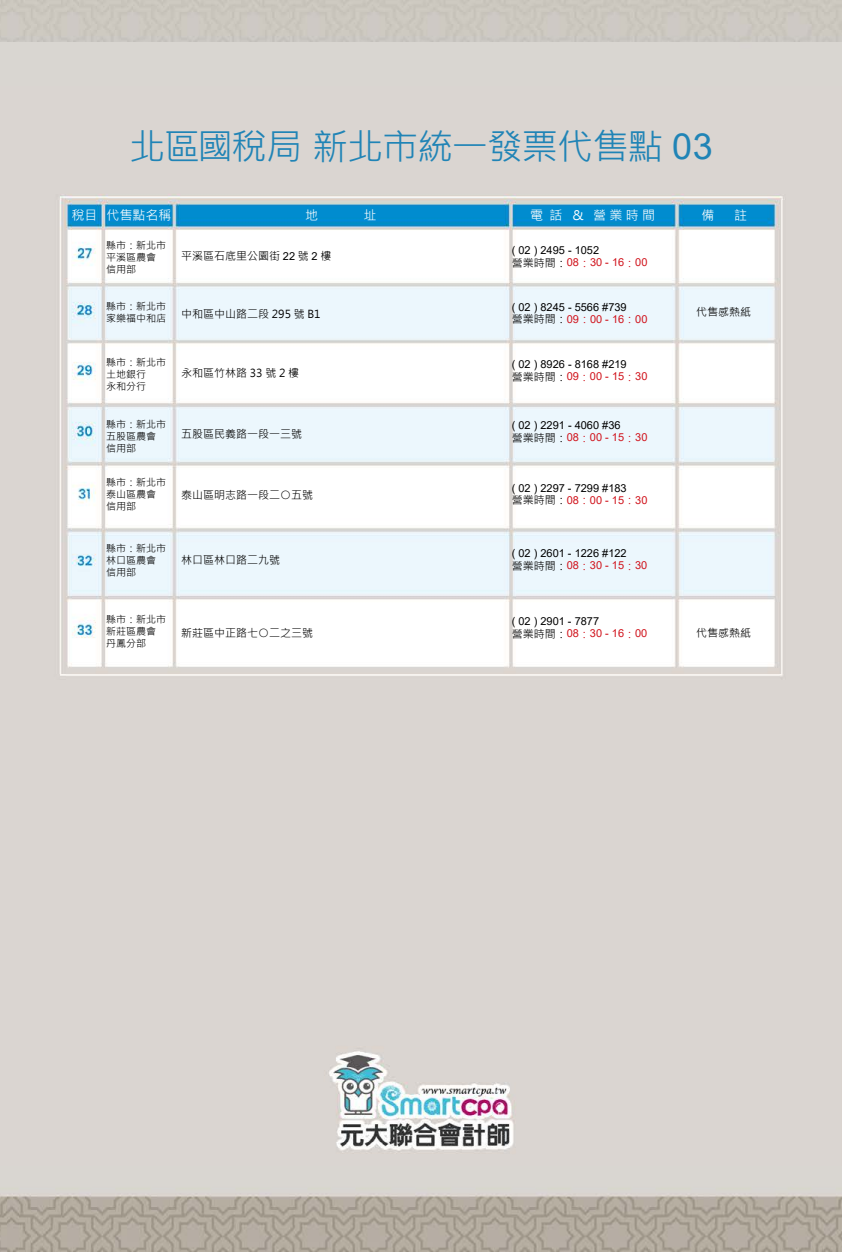
<style>
.page{position:relative;width:842px;height:1252px;background:#fff}
.page>*{position:absolute;margin:0;border:0;box-sizing:border-box;transform-origin:0 0}
.t1{font:36px "Microsoft Jheng Hei";letter-spacing:-.03em;color:#2084b6}
.t2{font:13px "Microsoft Jheng Hei";color:#fff}
.t3{font:11px/12px "Arial";color:#000}
.t4{font:11px "Microsoft Jheng Hei";color:#000}
.t5{font:10px/12px "Microsoft Jheng Hei";color:#000}
.s1{font-family:"Arial"}
.s2{font-family:"Microsoft Jheng Hei"}
.s3{color:#d0121b}
.s4{font-family:"Microsoft Jheng Hei";color:#d0121b}
</style>
<div class="page">
<img style="left:0;top:0;width:842px;height:1252px">
<img style="left:0;top:86px;width:842px;height:1080px">
<h1 class="t1" style="left:130px;top:124px;width:585px">北區國稅局 新北市統一發票代售點 <span class="s1">03</span></h1>
<p class="t2" style="left:71px;top:208px;width:102px">稅目 代售點名稱</p>
<p class="t2" style="left:702px;top:208px;width:14px">備</p>
<p class="t2" style="left:734px;top:208px;width:14px">註</p>
<p class="t3" style="left:512px;top:244px;width:137px">( 02 ) 2495 - 1052<br><span class="s2">營業時間：</span><span class="s3">08</span><span class="s4">：</span><span class="s3">30 - 16</span><span class="s4">：</span><span class="s3">00</span></p>
<p class="t2" style="left:305px;top:208px;width:14px">地</p>
<p class="t2" style="left:364px;top:208px;width:14px">址</p>
<p class="t2" style="left:530px;top:208px;width:126px">電 話 &amp; 營 業 時 間</p>
<p class="t5" style="left:106px;top:239px;width:61px">縣市：新北市平溪區農會信用部</p>
<p class="t4" style="left:181px;top:249px;width:152px">平溪區石底里公園街 <span class="s1">22</span> 號 <span class="s1">2</span> 樓</p>
<p class="t5" style="left:106px;top:301px;width:61px">縣市：新北市家樂福中和店</p>
<p class="t5" style="left:106px;top:357px;width:61px">縣市：新北市土地銀行<br>永和分行</p>
<p class="t5" style="left:106px;top:419px;width:61px">縣市：新北市五股區農會信用部</p>
<p class="t5" style="left:106px;top:476px;width:61px">縣市：新北市泰山區農會信用部</p>
<p class="t5" style="left:106px;top:542px;width:61px">縣市：新北市林口區農會信用部</p>
<p class="t5" style="left:106px;top:613px;width:61px">縣市：新北市新莊區農會丹鳳分部</p>
<p class="t4" style="left:181px;top:307px;width:141px">中和區中山路二段 295 號 B1</p>
<p class="t4" style="left:181px;top:366px;width:120px">永和區竹林路 33 號 2 樓</p>
<p class="t4" style="left:181px;top:427px;width:122px">五股區民義路一段一三號</p>
<p class="t4" style="left:181px;top:488px;width:133px">泰山區明志路一段二○五號</p>
<p class="t4" style="left:181px;top:553px;width:100px">林口區林口路二九號</p>
<p class="t4" style="left:181px;top:626px;width:133px">新莊區中正路七○二之三號</p>
<p class="t3" style="left:512px;top:301px;width:137px">( 02 ) 8245 - 5566 #739<br><span class="s2">營業時間：</span><span class="s3">09</span><span class="s4">：</span><span class="s3">00 - 16</span><span class="s4">：</span><span class="s3">00</span></p>
<p class="t3" style="left:512px;top:358px;width:137px">( 02 ) 8926 - 8168 #219<br><span class="s2">營業時間：</span><span class="s3">09</span><span class="s4">：</span><span class="s3">00 - 15</span><span class="s4">：</span><span class="s3">30</span></p>
<p class="t3" style="left:512px;top:419px;width:137px">( 02 ) 2291 - 4060 #36<br><span class="s2">營業時間：</span><span class="s3">08</span><span class="s4">：</span><span class="s3">00 - 15</span><span class="s4">：</span><span class="s3">30</span></p>
<p class="t3" style="left:512px;top:482px;width:137px">( 02 ) 2297 - 7299 #183<br><span class="s2">營業時間：</span><span class="s3">08</span><span class="s4">：</span><span class="s3">00 - 15</span><span class="s4">：</span><span class="s3">30</span></p>
<p class="t3" style="left:512px;top:547px;width:137px">( 02 ) 2601 - 1226 #122<br><span class="s2">營業時間：</span><span class="s3">08</span><span class="s4">：</span><span class="s3">30 - 15</span><span class="s4">：</span><span class="s3">30</span></p>
<p class="t4" style="left:696px;top:305px;width:56px">代售感熱紙</p>
<p class="t3" style="left:512px;top:615px;width:137px">( 02 ) 2901 - 7877<br><span class="s2">營業時間：</span><span class="s3">08</span><span class="s4">：</span><span class="s3">30 - 16</span><span class="s4">：</span><span class="s3">00</span></p>
<p class="t4" style="left:696px;top:626px;width:56px">代售感熱紙</p>
</div>
